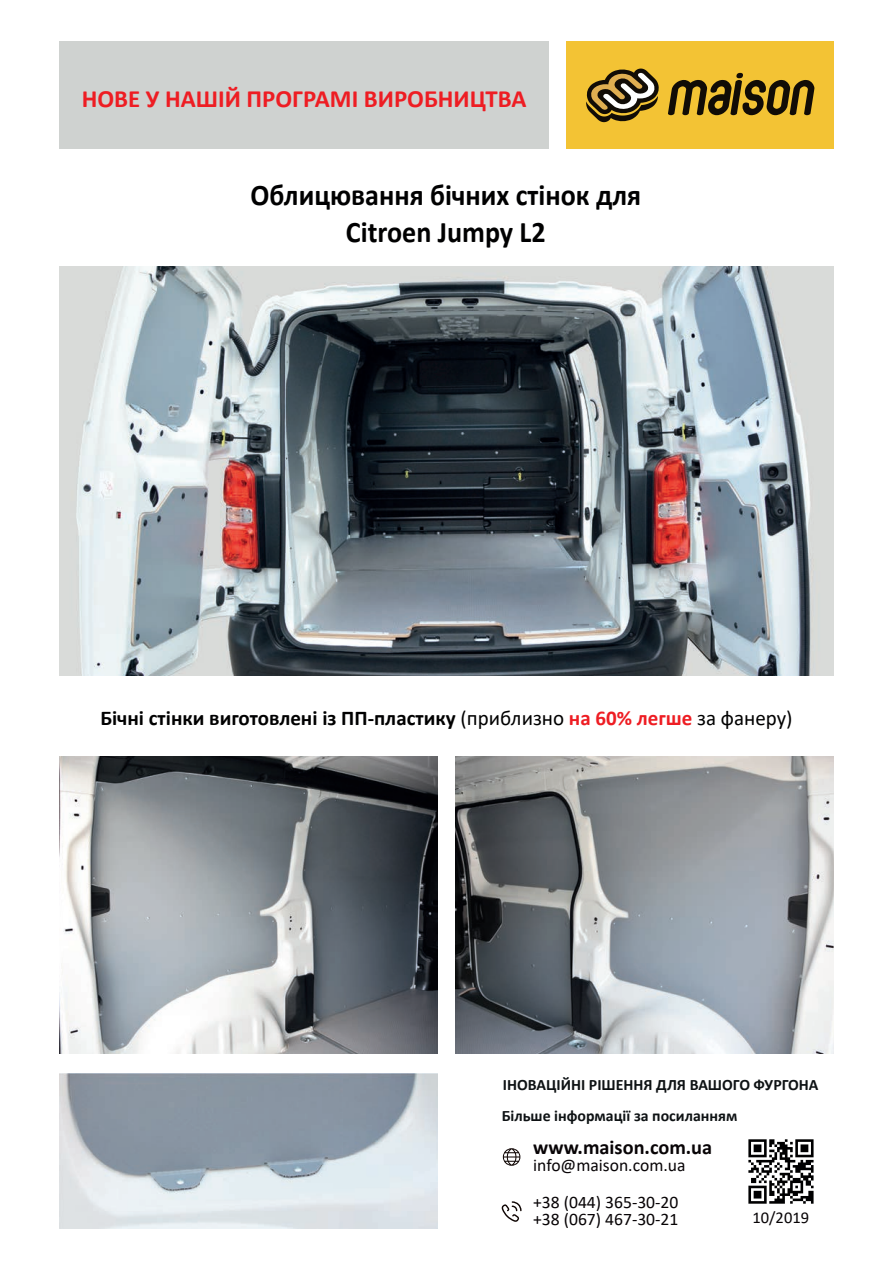
<style>
.page{position:relative;width:893px;height:1263px;background:#fff}
.page>*{position:absolute;margin:0;border:0;box-sizing:border-box;transform-origin:0 0}
.t1{font:700 30px/36.8px "Calibri";color:#000001;text-align:center;scale:.94 1}
.t2{font:700 24.9px "Calibri";color:#ee1d23}
.t3{font:700 21px "Calibri";color:#000001}
.t4{font:700 20.25px "Calibri";color:#080406}
.t5{font:17.55px/36.5px "Calibri";color:#080406}
.t6{font:16.5px "Calibri";color:#080406}
.t7{font:700 15.9px/31.2px "Calibri";color:#0e1214}
.s1{font-weight:400}
.s2{color:#ee1d23}
</style>
<div class="page">
<div style="left:567px;top:41px;width:267px;height:108px;background:#f3c334"></div>
<div style="left:59px;top:41px;width:490px;height:108px;background:#cfd2d0"></div>
<svg style="left:586px;top:69px;width:73px;height:53px"></svg>
<svg style="left:668px;top:73px;width:146px;height:42px"></svg>
<svg style="left:503px;top:1148px;width:17px;height:18px"></svg>
<svg style="left:502px;top:1201px;width:20px;height:21px"></svg>
<img style="left:748px;top:1139px;width:66px;height:65px">
<img style="left:59px;top:267px;width:775px;height:408px">
<img style="left:59px;top:1073px;width:379px;height:155px">
<img style="left:59px;top:756px;width:379px;height:298px">
<img style="left:455px;top:756px;width:379px;height:298px">
<p class="t2" style="left:82px;top:81px;width:446px">НОВЕ У НАШІЙ ПРОГРАМІ ВИРОБНИЦТВА</p>
<h1 class="t1" style="left:250px;top:176px;width:417px">Облицювання бічних стінок для<br>Citroen Jumpy L2</h1>
<p class="t3" style="left:100px;top:703px;width:694px">Бічні стінки виготовлені із ПП-пластику <span class="s1">(приблизно</span> <span class="s2">на 60% легше</span> <span class="s1">за фанеру)</span></p>
<p class="t7" style="left:502px;top:1069px;width:318px">ІНОВАЦІЙНІ РІШЕННЯ ДЛЯ ВАШОГО ФУРГОНА<br>Більше інформації за посиланням</p>
<p class="t4" style="left:533px;top:1133px;width:181px">www.maison.com.ua</p>
<p class="t5" style="left:533px;top:1147px;width:154px">info@maison.com.ua +38 (044) 365-30-20</p>
<p class="t5" style="left:533px;top:1201px;width:147px">+38 (067) 467-30-21</p>
<p class="t6" style="left:752px;top:1206px;width:58px">10/2019</p>
</div>
